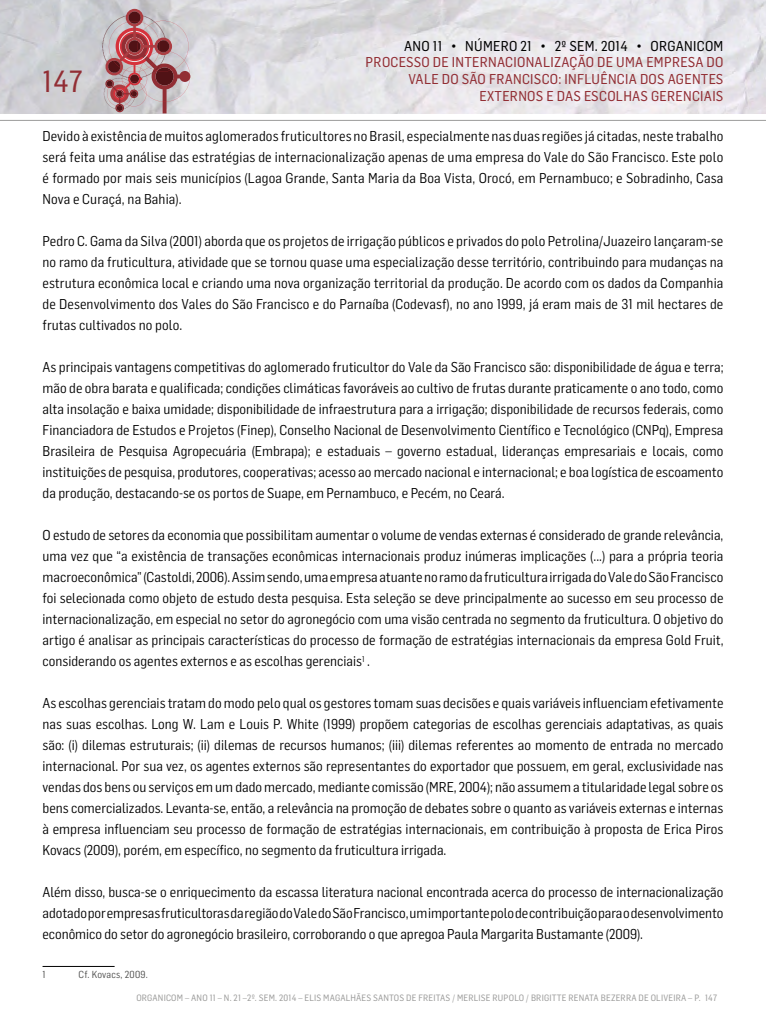
<style>
.page{position:relative;width:766px;height:1021px;background:#fff}
.page>*{position:absolute;margin:0;border:0;box-sizing:border-box;transform-origin:0 0}
.t1{font:30px "Flama Semicondensed Basic";color:#922e34}
.t2{font:14px/21px "Flama Semicondensed";color:#000;text-align:justify}
.t3{font:14px/16.8px "Flama Semicondensed Basic";letter-spacing:.02em;color:#922e34;text-align:right}
.t4{font:14px "Flama Semicondensed Basic";letter-spacing:.02em;color:#000}
.t5{font:10px "Flama Semicondensed";letter-spacing:.02em;color:#4a4a49}
.t6{font:9px "Flama Semicondensed Basic";letter-spacing:.02em;color:#9d9d9c}
</style>
<div class="page">
<img style="left:0;top:0;width:765px;height:113px">
<hr style="left:0;top:120px;width:765px;height:1px;background:#9d9d9c">
<svg style="left:102px;top:9px;width:88px;height:104px;background:#b79297"></svg>
<hr style="left:43px;top:965px;width:72px;height:1px;background:#000">
<p class="t4" style="left:404px;top:37px;width:321px">ANO 11 • NÚMERO 21 • 2º SEM. 2014 • ORGANICOM</p>
<p class="t3" style="left:365px;top:53px;width:359px">PROCESSO DE INTERNACIONALIZAÇÃO DE UMA EMPRESA DO<br>VALE DO SÃO FRANCISCO: INFLUÊNCIA DOS AGENTES<br>EXTERNOS E DAS ESCOLHAS GERENCIAIS</p>
<h1 class="t1" style="left:43px;top:62px;width:42px">147</h1>
<p class="t2" style="left:43px;top:125px;width:682px">Devido à existência de muitos aglomerados fruticultores no Brasil, especialmente nas duas regiões já citadas, neste trabalho será feita uma análise das estratégias de internacionalização apenas de uma empresa do Vale do São Francisco. Este polo é formado por mais seis municípios (Lagoa Grande, Santa Maria da Boa Vista, Orocó, em Pernambuco; e Sobradinho, Casa Nova e Curaçá, na Bahia).</p>
<p class="t2" style="left:43px;top:230px;width:682px">Pedro C. Gama da Silva (2001) aborda que os projetos de irrigação públicos e privados do polo Petrolina/Juazeiro lançaram-se no ramo da fruticultura, atividade que se tornou quase uma especialização desse território, contribuindo para mudanças na estrutura econômica local e criando uma nova organização territorial da produção. De acordo com os dados da Companhia de Desenvolvimento dos Vales do São Francisco e do Parnaíba (Codevasf), no ano 1999, já eram mais de 31 mil hectares de frutas cultivados no polo.</p>
<p class="t2" style="left:43px;top:356px;width:682px">As principais vantagens competitivas do aglomerado fruticultor do Vale da São Francisco são: disponibilidade de água e terra; mão de obra barata e qualificada; condições climáticas favoráveis ao cultivo de frutas durante praticamente o ano todo, como alta insolação e baixa umidade; disponibilidade de infraestrutura para a irrigação; disponibilidade de recursos federais, como Financiadora de Estudos e Projetos (Finep), Conselho Nacional de Desenvolvimento Científico e Tecnológico (CNPq), Empresa Brasileira de Pesquisa Agropecuária (Embrapa); e estaduais – governo estadual, lideranças empresariais e locais, como instituições de pesquisa, produtores, cooperativas; acesso ao mercado nacional e internacional; e boa logística de escoamento da produção, destacando-se os portos de Suape, em Pernambuco, e Pecém, no Ceará.</p>
<p class="t2" style="left:43px;top:524px;width:682px">O estudo de setores da economia que possibilitam aumentar o volume de vendas externas é considerado de grande relevância, uma vez que “a existência de transações econômicas internacionais produz inúmeras implicações (...) para a própria teoria macroeconômica” (Castoldi, 2006). Assim sendo, uma empresa atuante no ramo da fruticultura irrigada do Vale do São Francisco foi selecionada como objeto de estudo desta pesquisa. Esta seleção se deve principalmente ao sucesso em seu processo de internacionalização, em especial no setor do agronegócio com uma visão centrada no segmento da fruticultura. O objetivo do artigo é analisar as principais características do processo de formação de estratégias internacionais da empresa Gold Fruit, considerando os agentes externos e as escolhas gerenciais<sup>1</sup> .</p>
<p class="t2" style="left:43px;top:692px;width:682px">As escolhas gerenciais tratam do modo pelo qual os gestores tomam suas decisões e quais variáveis influenciam efetivamente nas suas escolhas. Long W. Lam e Louis P. White (1999) propõem categorias de escolhas gerenciais adaptativas, as quais são: (i) dilemas estruturais; (ii) dilemas de recursos humanos; (iii) dilemas referentes ao momento de entrada no mercado internacional. Por sua vez, os agentes externos são representantes do exportador que possuem, em geral, exclusividade nas vendas dos bens ou serviços em um dado mercado, mediante comissão (MRE, 2004); não assumem a titularidade legal sobre os bens comercializados. Levanta-se, então, a relevância na promoção de debates sobre o quanto as variáveis externas e internas à empresa influenciam seu processo de formação de estratégias internacionais, em contribuição à proposta de Erica Piros Kovacs (2009), porém, em específico, no segmento da fruticultura irrigada.</p>
<p class="t2" style="left:43px;top:881px;width:682px">Além disso, busca-se o enriquecimento da escassa literatura nacional encontrada acerca do processo de internacionalização adotado por empresas fruticultoras da região do Vale do São Francisco, um importante polo de contribuição para o desenvolvimento econômico do setor do agronegócio brasileiro, corroborando o que apregoa Paula Margarita Bustamante (2009).</p>
<p class="t5" style="left:43px;top:968px;width:5px">1</p>
<p class="t5" style="left:79px;top:968px;width:71px">Cf. Kovacs, 2009.</p>
<p class="t6" style="left:136px;top:992px;width:582px">ORGANICOM – ANO 11 – N. 21 –2º. SEM. 2014 – ELIS MAGALHÃES SANTOS DE FREITAS / MERLISE RUPOLO / BRIGITTE RENATA BEZERRA DE OLIVEIRA – P. 147</p>
</div>
